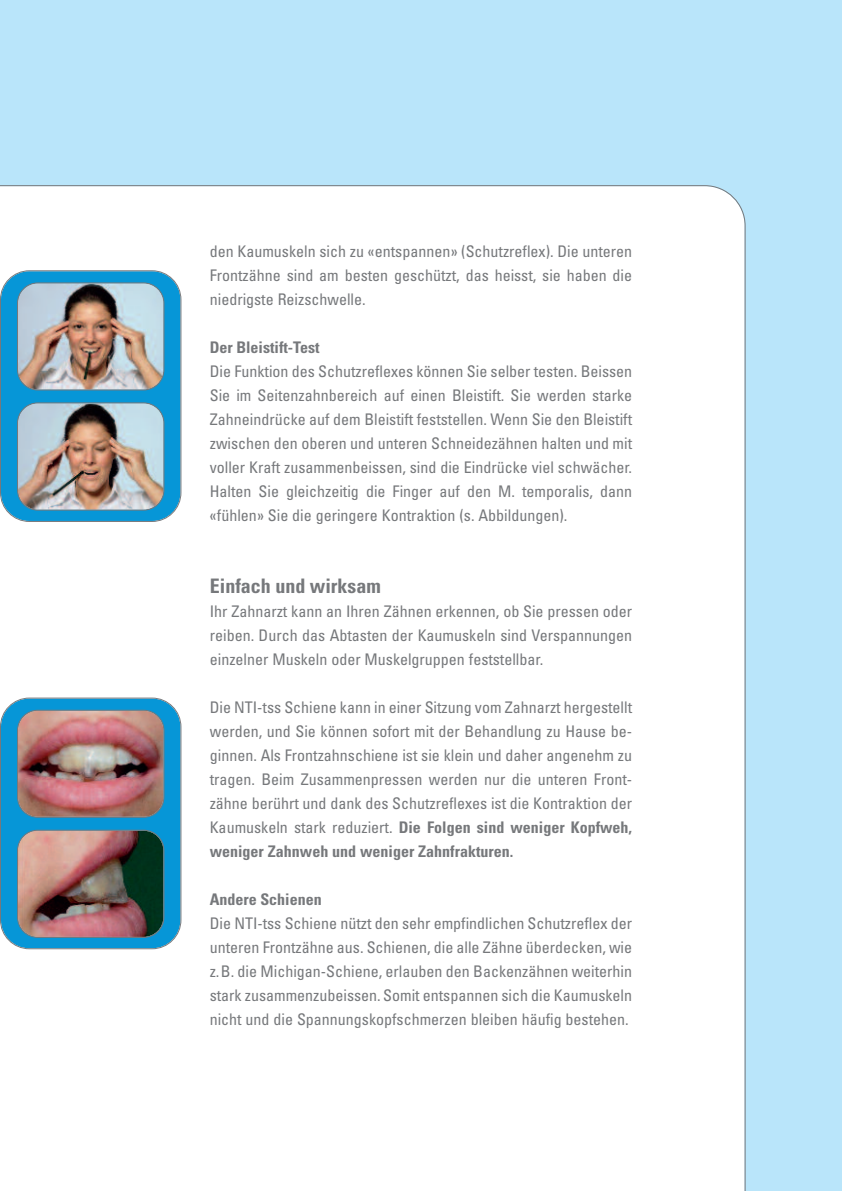
<style>
.page{position:relative;width:842px;height:1191px;background:#b9e5fa}
.page>*{position:absolute;margin:0;border:0;box-sizing:border-box;transform-origin:0 0}
.t1{font:700 condensed 20px "Univers";color:#76787b}
.t2{font:condensed 16px/24px "Univers";color:#76787b;text-align:justify}
.t3{font:700 condensed 16px "Univers";color:#76787b}
.s1{font-weight:700}
</style>
<div class="page">
<div style="left:0;top:185px;width:746px;height:1006px;background:#fff"></div>
<div style="left:1px;top:271px;width:179px;height:250px;background:#0696d7;border-radius:28px"></div>
<div style="left:0;top:270px;width:181px;height:252px;border:2px solid #76787b;border-radius:29px"></div>
<img style="left:18px;top:283px;width:145px;height:106px;border-radius:20px">
<div style="left:17px;top:282px;width:147px;height:108px;border:2px solid #76787b;border-radius:21px"></div>
<img style="left:18px;top:403px;width:145px;height:106px;border-radius:20px">
<div style="left:17px;top:402px;width:147px;height:108px;border:2px solid #76787b;border-radius:21px"></div>
<div style="left:1px;top:698px;width:179px;height:250px;background:#0696d7;border-radius:28px"></div>
<div style="left:0;top:697px;width:181px;height:252px;border:2px solid #76787b;border-radius:29px"></div>
<img style="left:18px;top:710px;width:145px;height:106px;border-radius:20px">
<div style="left:17px;top:709px;width:147px;height:108px;border:2px solid #76787b;border-radius:21px"></div>
<img style="left:18px;top:830px;width:145px;height:107px;border-radius:20px">
<div style="left:17px;top:829px;width:147px;height:109px;border:2px solid #76787b;border-radius:21px"></div>
<p class="t2" style="left:210px;top:241px;width:424px">den Kaumuskeln sich zu «entspannen» (Schutzreflex). Die unteren Frontzähne sind am besten geschützt, das heisst, sie haben die niedrigste Reizschwelle.</p>
<p class="t3" style="left:210px;top:342px;width:111px">Der Bleistift-Test</p>
<p class="t2" style="left:210px;top:361px;width:424px">Die Funktion des Schutzreflexes können Sie selber testen. Beissen Sie im Seitenzahnbereich auf einen Bleistift. Sie werden starke Zahneindrücke auf dem Bleistift feststellen. Wenn Sie den Bleistift zwischen den oberen und unteren Schneidezähnen halten und mit voller Kraft zusammenbeissen, sind die Eindrücke viel schwächer.<br>Halten Sie gleichzeitig die Finger auf den M. temporalis, dann «fühlen» Sie die geringere Kontraktion (s. Abbildungen).</p>
<p class="t1" style="left:210px;top:579px;width:173px">Einfach und wirksam</p>
<p class="t2" style="left:210px;top:601px;width:424px">Ihr Zahnarzt kann an Ihren Zähnen erkennen, ob Sie pressen oder reiben. Durch das Abtasten der Kaumuskeln sind Verspannungen einzelner Muskeln oder Muskelgruppen feststellbar.</p>
<p class="t2" style="left:210px;top:697px;width:424px">Die NTI-tss Schiene kann in einer Sitzung vom Zahnarzt hergestellt werden, und Sie können sofort mit der Behandlung zu Hause be&shy;ginnen. Als Frontzahnschiene ist sie klein und daher angenehm zu tragen. Beim Zusammenpressen werden nur die unteren Front&shy;zähne berührt und dank des Schutzreflexes ist die Kontraktion der Kaumuskeln stark reduziert. <span class="s1">Die Folgen sind weniger Kopfweh, weniger Zahnweh und weniger Zahnfrakturen.</span></p>
<p class="t3" style="left:210px;top:894px;width:113px">Andere Schienen</p>
<p class="t2" style="left:210px;top:913px;width:424px">Die NTI-tss Schiene nützt den sehr empfindlichen Schutzreflex der unteren Frontzähne aus. Schienen, die alle Zähne überdecken, wie z.B. die Michigan-Schiene, erlauben den Backenzähnen weiterhin stark zusammenzubeissen. Somit entspannen sich die Kaumuskeln nicht und die Spannungskopfschmerzen bleiben häufig bestehen.</p>
</div>
